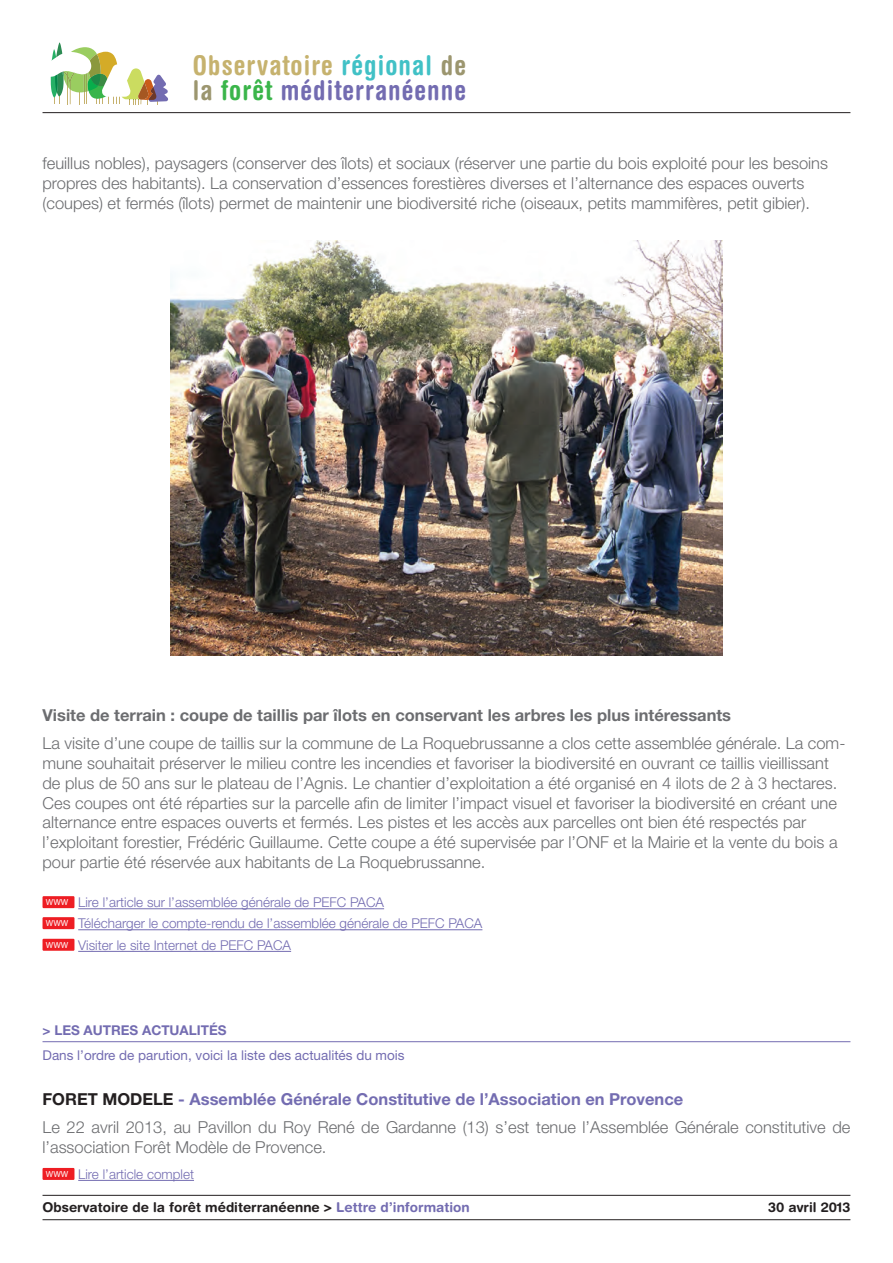
<style>
.page{position:relative;width:893px;height:1263px;background:#fff}
.page>*{position:absolute;margin:0;border:0;box-sizing:border-box;transform-origin:0 0}
.t1{font:700 condensed 27.15px/25.8px "Helvetica Rounded LT Std";letter-spacing:.04em;color:#736cb1}
.t2{font:300 16.5px/19.8px "Helvetica Neue LT Std";color:#6c6d70}
.t3{font:700 16.5px "Helvetica Neue LT Std";color:#6c6d70}
.t4{font:300 13.5px/21.3px "Helvetica Neue LT Std";color:#736cb1}
.t5{font:700 13.5px "Helvetica Rounded LT Std";color:#231f20}
.t6{font:13.5px "Helvetica Neue LT Std";color:#736cb1}
.t7{font:700 13.5px "Helvetica Neue LT Std";color:#736cb1}
.s1{color:#c6b26e}
.s2{color:#41c1c6}
.s3{color:#9c966f}
.s4{color:#3ab54a}
.s5{font-family:"Myriad Pro";font-weight:400;font-size:8.85px;color:#fff}
.s6{font-weight:700;color:#231f20}
.s7{font-weight:700;color:#736cb1}
.s8{color:#736cb1}
</style>
<div class="page">
<hr style="left:43px;top:1219px;width:807px;height:1px;background:#231f20">
<hr style="left:43px;top:1195px;width:807px;height:1px;background:#231f20">
<hr style="left:43px;top:112px;width:807px;height:1px;background:#231f20">
<svg style="left:50px;top:43px;width:118px;height:61px"></svg>
<hr style="left:43px;top:1041px;width:807px;height:1px;background:#736cb1">
<div style="left:43px;top:896px;width:31px;height:12px;background:#ee1d23"></div>
<hr style="left:78px;top:908px;width:306px;height:1px;background:#736cb1">
<div style="left:43px;top:917px;width:31px;height:12px;background:#ee1d23"></div>
<hr style="left:78px;top:929px;width:404px;height:1px;background:#736cb1">
<div style="left:43px;top:939px;width:31px;height:12px;background:#ee1d23"></div>
<hr style="left:78px;top:951px;width:213px;height:1px;background:#736cb1">
<div style="left:43px;top:1168px;width:31px;height:12px;background:#ee1d23"></div>
<hr style="left:78px;top:1180px;width:116px;height:1px;background:#736cb1">
<img style="left:170px;top:240px;width:553px;height:415px">
<h1 class="t1" style="left:193px;top:52px;width:275px"><span class="s1">Observatoire</span> <span class="s2">régional</span> <span class="s3">de la</span> <span class="s4">forêt</span> méditerranéenne</h1>
<p class="t2" style="left:43px;top:153px;width:787px">feuillus nobles), paysagers (conserver des îlots) et sociaux (réserver une partie du bois exploité pour les besoins propres des habitants). La conservation d’essences forestières diverses et l’alternance des espaces ouverts (coupes) et fermés (îlots) permet de maintenir une biodiversité riche (oiseaux, petits mammifères, petit gibier).</p>
<p class="t3" style="left:43px;top:705px;width:690px">Visite de terrain : coupe de taillis par îlots en conservant les arbres les plus intéressants</p>
<p class="t2" style="left:43px;top:733px;width:804px">La visite d’une coupe de taillis sur la commune de La Roquebrussanne a clos cette assemblée générale. La com&shy;mune souhaitait préserver le milieu contre les incendies et favoriser la biodiversité en ouvrant ce taillis vieillissant de plus de 50 ans sur le plateau de l’Agnis. Le chantier d’exploitation a été organisé en 4 ilots de 2 à 3 hectares.<br>Ces coupes ont été réparties sur la parcelle afin de limiter l’impact visuel et favoriser la biodiversité en créant une alternance entre espaces ouverts et fermés. Les pistes et les accès aux parcelles ont bien été respectés par l’exploitant forestier, Frédéric Guillaume. Cette coupe a été supervisée par l’ONF et la Mairie et la vente du bois a pour partie été réservée aux habitants de La Roquebrussanne.</p>
<p class="t4" style="left:46px;top:892px;width:438px"><span class="s5">WWW</span> Lire l’article sur l’assemblée générale de PEFC PACA<br><span class="s5">WWW</span> Télécharger le compte-rendu de l’assemblée générale de PEFC PACA<br><span class="s5">WWW</span> Visiter le site Internet de PEFC PACA</p>
<p class="t7" style="left:43px;top:1022px;width:186px">&gt; LES AUTRES ACTUALITéS</p>
<p class="t6" style="left:43px;top:1047px;width:364px">Dans l’ordre de parution, voici la liste des actualités du mois</p>
<p class="t2" style="left:43px;top:1084px;width:809px;line-height:28.3px"><span class="s6">FORET MODELE</span> <span class="s7">- Assemblée Générale Constitutive de l’Association en Provence<br></span>Le 22 avril 2013, au Pavillon du Roy René de Gardanne (13) s’est tenue l’Assemblée Générale constitutive de</p>
<p class="t2" style="left:43px;top:1137px;width:285px">l’association Forêt Modèle de Provence.</p>
<p class="t4" style="left:46px;top:1163px;width:150px"><span class="s5">WWW</span> Lire l’article complet</p>
<p class="t5" style="left:43px;top:1199px;width:429px">Observatoire de la forêt méditerranéenne &gt; <span class="s8">Lettre d’information</span></p>
<p class="t5" style="left:768px;top:1199px;width:84px">30 avril 2013</p>
</div>
